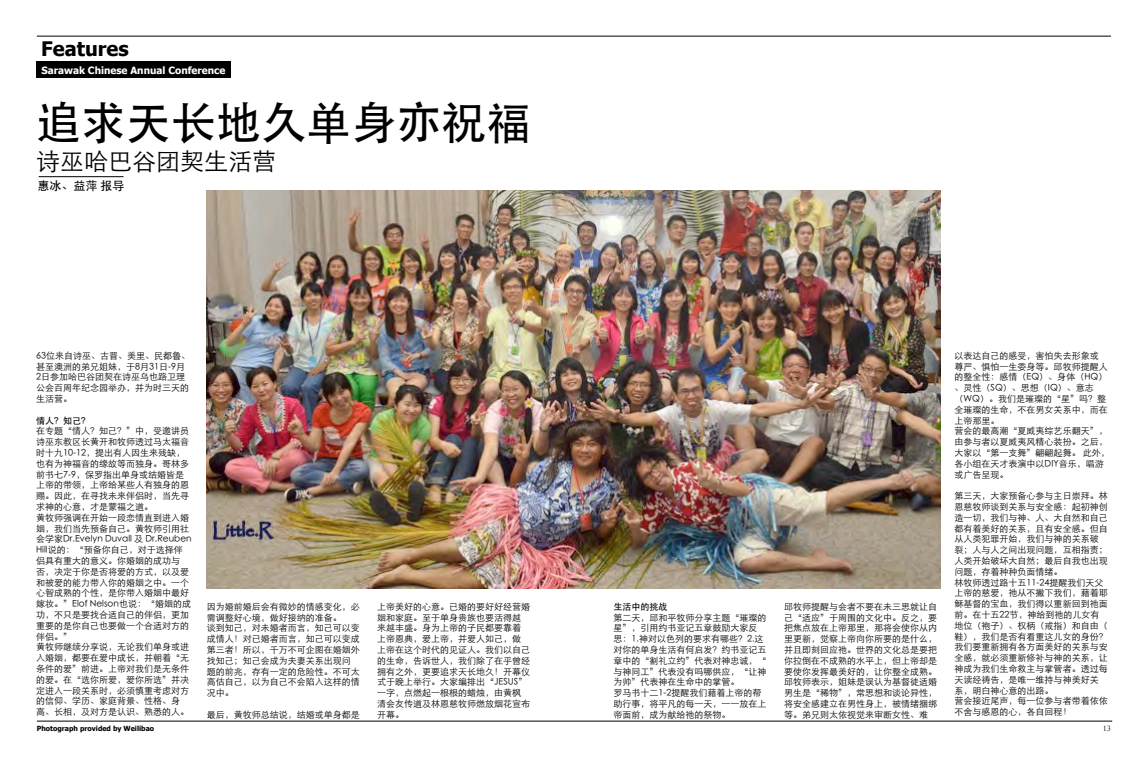
<style>
.page{position:relative;width:1146px;height:757px;background:#fff}
.page>*{position:absolute;margin:0;border:0;box-sizing:border-box;transform-origin:0 0}
.t1{font:45px "ST Heiti";color:#000}
.t2{font:24px "ST Xihei";color:#000}
.t3{font:700 20px "Tahoma";color:#000}
.t4{font:12px "ST Heiti";color:#000}
.t5{font:700 10px "Tahoma";color:#fff}
.t6{font:9px/10.8px "ST Xihei";color:#000}
.t7{font:9px "ST Heiti";color:#000}
.t8{font:700 7px "Tahoma";color:#000}
.t9{font:7px "Trajan Pro";color:#000}
</style>
<div class="page">
<hr style="left:37px;top:36px;width:1073px;height:1px;background:#000">
<div style="left:36px;top:62px;width:195px;height:16px;background:#000"></div>
<hr style="left:39px;top:176px;width:84px;height:1px;background:#000">
<img style="left:207px;top:191px;width:733px;height:397px">
<hr style="left:37px;top:721px;width:1074px;height:1px;background:#000">
<h3 class="t3" style="left:41px;top:35px;width:89px">Features</h3>
<p class="t5" style="left:41px;top:63px;width:185px">Sarawak Chinese Annual Conference</p>
<h1 class="t1" style="left:36px;top:100px;width:496px">追求天长地久单身亦祝福</h1>
<h2 class="t2" style="left:36px;top:149px;width:241px">诗巫哈巴谷团契生活营</h2>
<h3 class="t4" style="left:38px;top:180px;width:88px">惠冰、益萍 报导</h3>
<p class="t6" style="left:36px;top:350px;width:155px">63位来自诗巫、古晋、美里、民都鲁、甚至澳洲的弟兄姐妹，于8月31日-9月<br>2日参加哈巴谷团契在诗巫乌也路卫理公会百周年纪念园举办，并为时三天的生活营。</p>
<p class="t7" style="left:36px;top:416px;width:55px">情人？知己？</p>
<p class="t6" style="left:36px;top:426px;width:157px">在专题“情人？知己？”中，受邀讲员诗巫东教区长黄开和牧师透过马太福音时十九10-12，提出有人因生来残缺，也有为神福音的缘故等而独身。哥林多前书七7-9，保罗指出单身或结婚皆是上帝的带领，上帝给某些人有独身的恩赐。因此，在寻找未来伴侣时，当先寻求神的心意，才是蒙福之道。<br>黄牧师强调在开始一段恋情直到进入婚姻，我们当先预备自己。黄牧师引用社会学家Dr.Evelyn Duvall 及 Dr.Reuben<br>Hill说的：“预备你自己，对于选择伴侣具有重大的意义。你婚姻的成功与<br>否，决定于你是否将爱的方式，以及爱和被爱的能力带入你的婚姻之中。一个心智成熟的个性，是你带入婚姻中最好嫁妆。”Elof Nelson也说：“婚姻的成功，不只是要找合适自己的伴侣，更加重要的是你自己也要做一个合适对方的伴侣。”<br>黄牧师继续分享说，无论我们单身或进入婚姻，都要在爱中成长，并朝着“无条件的爱”前进。上帝对我们是无条件的爱。在“选你所爱，爱你所选”并决定进入一段关系时，必须慎重考虑对方的信仰、学历、家庭背景、性格、身<br>高、长相，及对方是认识、熟悉的人。</p>
<p class="t8" style="left:37px;top:724px;width:119px">Photograph provided by Weilibao</p>
<p class="t6" style="left:207px;top:601px;width:154px">因为婚前婚后会有微妙的情感变化，必需调整好心境，做好接纳的准备。<br>谈到知己，对未婚者而言，知己可以变成情人！对已婚者而言，知己可以变成第三者！所以，千万不可企图在婚姻外找知己；知己会成为夫妻关系出现问题的前兆，存有一定的危险性。不可太高估自己，以为自己不会陷入这样的情况中。</p>
<p class="t6" style="left:207px;top:709px;width:154px">最后，黄牧师总结说，结婚或单身都是</p>
<p class="t6" style="left:377px;top:601px;width:154px">上帝美好的心意。已婚的要好好经营婚姻和家庭。至于单身贵族也要活得越来越丰盛。身为上帝的子民都要靠着上帝恩典，爱上帝，并爱人如己，做上帝在这个时代的见证人。我们以自己的生命，告诉世人，我们除了在乎曾经拥有之外，更要追求天长地久！开幕仪式于晚上举行。大家编排出“JESUS”一字，点燃起一根根的蜡烛，由黄枫清会友传道及林恩慈牧师燃放烟花宣布开幕。</p>
<p class="t7" style="left:613px;top:602px;width:55px">生活中的挑战</p>
<p class="t6" style="left:613px;top:612px;width:154px">第二天，邱和平牧师分享主题“璀璨的星”，引用约书亚记五章鼓励大家反思：1.神对以色列的要求有哪些？2.这对你的单身生活有何启发？约书亚记五章中的“割礼立约”代表对神忠诚，“与神同工”代表没有吗哪供应，“让神为帅”代表神在生命中的掌管。<br>罗马书十二1-2提醒我们藉着上帝的帮助行事，将平凡的每一天，一一放在上帝面前，成为献给祂的祭物。</p>
<p class="t6" style="left:784px;top:601px;width:154px;text-align:justify">邱牧师提醒与会者不要在未三思就让自己“适应”于周围的文化中。反之，要把焦点放在上帝那里，那将会使你从内里更新，觉察上帝向你所要的是什么，并且即刻回应祂。世界的文化总是要把你拉倒在不成熟的水平上，但上帝却是要使你发挥最美好的，让你整全成熟。邱牧师表示，姐妹是误认为基督徒适婚男生是“稀物”，常思想和谈论异性，将安全感建立在男性身上，被情绪捆绑等。弟兄则太依视觉来审断女性、难</p>
<p class="t6" style="left:954px;top:350px;width:157px">以表达自己的感受，害怕失去形象或尊严、惧怕一生委身等。邱牧师提醒人的整全性：感情（EQ）、身体（HQ）、灵性（SQ）、思想（IQ）、意志（WQ）。我们是璀璨的“星”吗？整全璀璨的生命，不在男女关系中，而在上帝那里。<br>营会的最高潮“夏威夷综艺乐翻天”，由参与者以夏威夷风精心装扮。之后，大家以“第一支舞”翩翩起舞。 此外，各小组在天才表演中以DIY音乐，唱游或广告呈现。</p>
<p class="t6" style="left:954px;top:490px;width:154px">第三天，大家预备心参与主日崇拜。林恩慈牧师谈到关系与安全感：起初神创造一切，我们与神、人、大自然和自己都有着美好的关系，且有安全感。但自从人类犯罪开始，我们与神的关系破裂；人与人之间出现问题，互相指责；人类开始破坏大自然；最后自我也出现问题，存着种种负面情绪。<br>林牧师透过路十五11-24提醒我们天父上帝的慈爱，祂从不撇下我们，藉着耶稣基督的宝血，我们得以重新回到祂面前。在十五22节，神给到祂的儿女有地位（袍子）、权柄（戒指）和自由（鞋），我们是否有看重这儿女的身份？我们要重新拥有各方面美好的关系与安全感，就必须重新修补与神的关系，让神成为我们生命救主与掌管者。透过每天读经祷告，是唯一维持与神美好关系，明白神心意的出路。<br>营会接近尾声，每一位参与者带着依依不舍与感恩的心，各自回程！</p>
<p class="t9" style="left:1102px;top:724px;width:9px">13</p>
</div>
